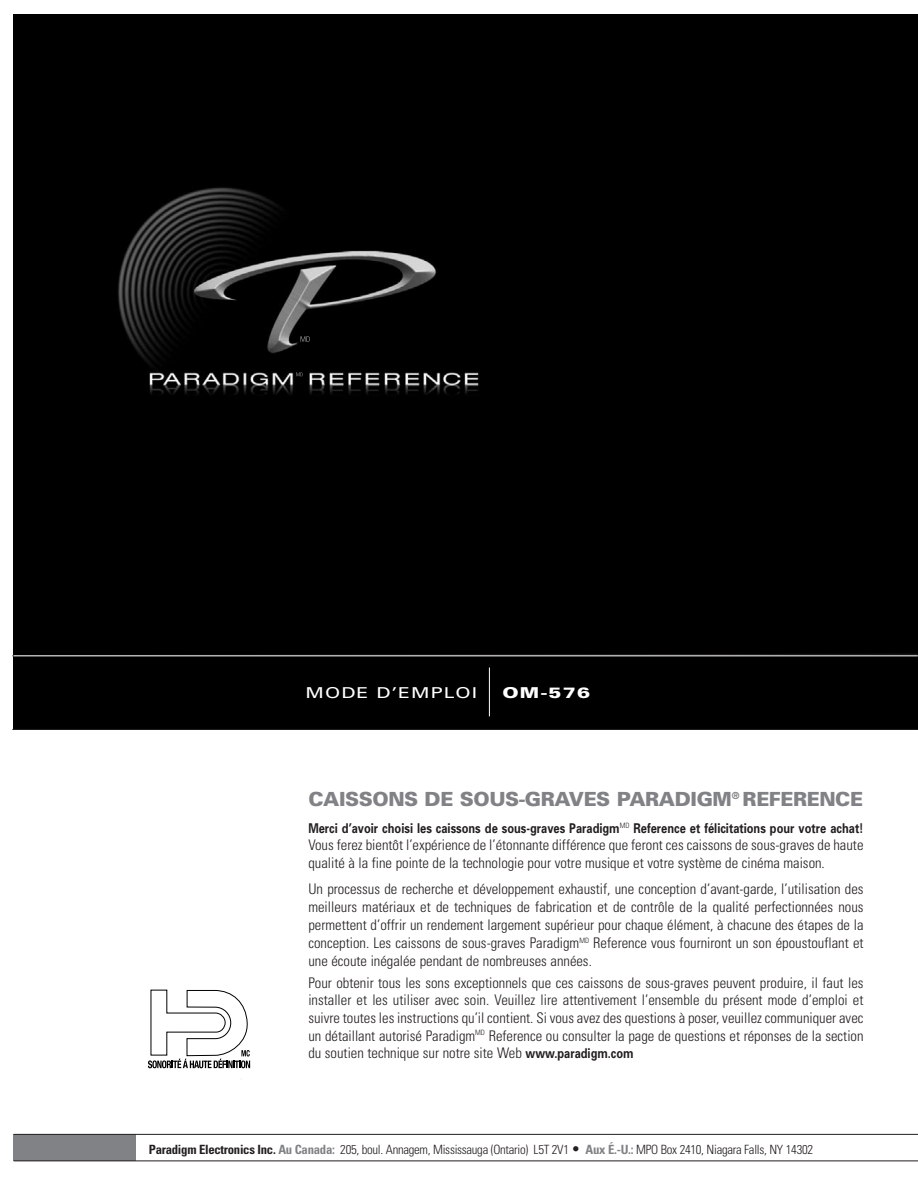
<style>
.page{position:relative;width:918px;height:1188px;background:#fff}
.page>*{position:absolute;margin:0;border:0;box-sizing:border-box;transform-origin:0 0}
.t1{font:900 19.5px "Univers";letter-spacing:-.02em;color:#808285}
.t2{font:15px "Univers";letter-spacing:.055em;color:#fff;scale:1.3 1}
.t3{font:900 15px "Univers";color:#fff;scale:1.3 1}
.t4{font:300 condensed 14.7px/17.5px "Univers";color:#231f20;text-align:justify}
.t5{font:700 13.5px "Univers";color:#231f20;scale:.82 1}
.t6{font:300 condensed 12.75px "Univers";letter-spacing:-.02em;color:#231f20}
.s1{font-weight:700;font-stretch:normal;font-size:13.5px}
.s2{font-weight:700}
.s3{font-weight:700;color:#808285}
.s4{font-size:14.7px}
</style>
<div class="page">
<div style="left:14px;top:1134px;width:122px;height:27px;background:#808285"></div>
<hr style="left:14px;top:1134px;width:904px;height:1px;background:#231f20">
<hr style="left:14px;top:1161px;width:904px;height:1px;background:#231f20">
<div style="left:14px;top:14px;width:904px;height:715px;background:#000"></div>
<hr style="left:12px;top:655px;width:906px;height:1px;background:#231f20">
<hr style="left:12px;top:729px;width:906px;height:1px;background:#231f20">
<svg style="left:148px;top:990px;width:102px;height:78px"></svg>
<hr style="left:489px;top:668px;width:1px;height:48px;background:#fff">
<svg style="left:14px;top:653px;width:904px;height:2px;background:#0a0809"></svg>
<hr style="left:13px;top:655px;width:905px;height:1px;background:#fff">
<svg style="left:296px;top:372px;width:7px;height:4px"></svg>
<svg style="left:301px;top:336px;width:9px;height:6px"></svg>
<p class="t2" style="left:306px;top:687px;width:134px">MODE D’EMPLOI</p>
<p class="t3" style="left:502px;top:687px;width:69px">OM-576</p>
<h1 class="t1" style="left:308px;top:791px;width:556px">CAISSONS DE SOUS-GRAVES PARADIGM<sup>®</sup> REFERENCE</h1>
<p class="t5" style="left:308px;top:823px;width:679px">Merci d’avoir choisi les caissons de sous-graves Paradigm<sup>MD</sup> Reference et félicitations pour votre achat!</p>
<p class="t4" style="left:308px;top:838px;width:557px">Vous ferez bientôt l’expérience de l’étonnante différence que feront ces caissons de sous-graves de haute qualité à la fine pointe de la technologie pour votre musique et votre système de cinéma maison.</p>
<p class="t4" style="left:308px;top:881px;width:557px;line-height:18px">Un processus de recherche et développement exhaustif, une conception d’avant-garde, l’utilisation des meilleurs matériaux et de techniques de fabrication et de contrôle de la qualité perfectionnées nous permettent d’offrir un rendement largement supérieur pour chaque élément, à chacune des étapes de la conception. Les caissons de sous-graves Paradigm<sup>MD</sup> Reference vous fourniront un son époustouflant et une écoute inégalée pendant de nombreuses années.</p>
<p class="t4" style="left:308px;top:975px;width:557px">Pour obtenir tous les sons exceptionnels que ces caissons de sous-graves peuvent produire, il faut les installer et les utiliser avec soin. Veuillez lire attentivement l’ensemble du présent mode d’emploi et suivre toutes les instructions qu’il contient. Si vous avez des questions à poser, veuillez communiquer avec un détaillant autorisé Paradigm<sup>MD</sup> Reference ou consulter la page de questions et réponses de la section du soutien technique sur notre site Web <span class="s1">www.paradigm.com</span></p>
<p class="t6" style="left:149px;top:1144px;width:666px"><span class="s2">Paradigm Electronics Inc.</span> <span class="s3">Au Canada:</span> 205, boul. Annagem, Mississauga (Ontario) L5T 2V1 <span class="s4">•</span> <span class="s3">Aux É.-U.:</span> MPO Box 2410, Niagara Falls, NY 14302</p>
</div>
